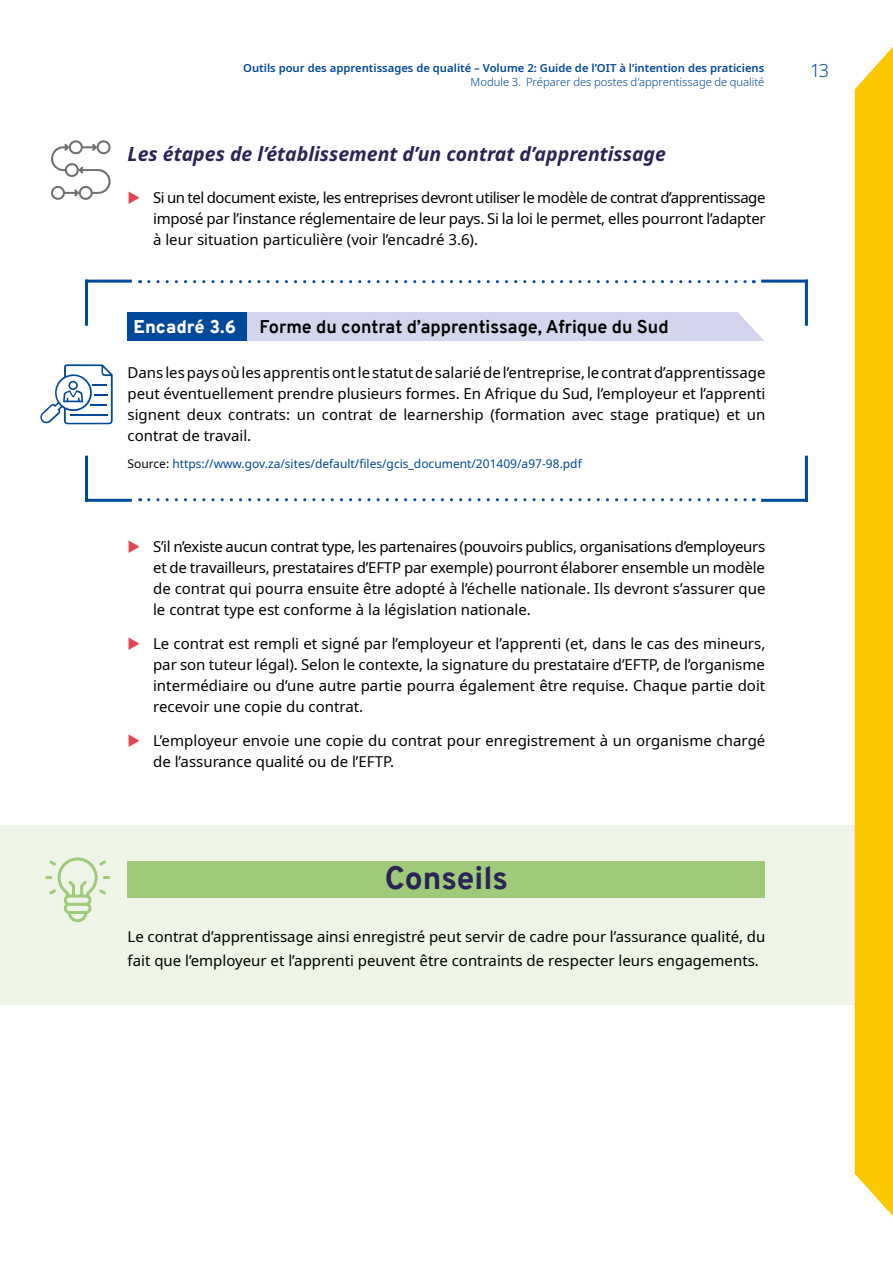
<style>
.page{position:relative;width:893px;height:1263px;background:#fff}
.page>*{position:absolute;margin:0;border:0;box-sizing:border-box;transform-origin:0 0}
.t1{font:800 31.5px "Overpass";color:#292455}
.t2{font:italic 700 19.5px "Noto Sans";color:#292455}
.t3{font:700 18px "Overpass";color:#000}
.t4{font:900 18px "Overpass";color:#fff}
.t5{font:300 18px "Noto Sans";color:#00489a}
.t6{font:15px/21px "Noto Sans";color:#000;text-align:justify}
.t7{font:12px "Noto Sans";color:#00489a}
.t8{font:600 11.25px "Noto Sans";color:#00489a}
.t9{font:300 11.25px "Noto Sans";color:#00489a}
.s1{color:#000}
</style>
<div class="page">
<div style="left:0;top:825px;width:893px;height:179px;background:#eef5e7"></div>
<div style="left:128px;top:861px;width:637px;height:36px;background:#9fca79"></div>
<svg style="left:51px;top:140px;width:60px;height:60px"></svg>
<div style="left:855px;top:47px;width:38px;height:1169px;background:#fbc800"></div>
<svg style="left:45px;top:857px;width:65px;height:65px"></svg>
<svg style="left:40px;top:364px;width:73px;height:60px"></svg>
<div style="left:128px;top:312px;width:119px;height:28px;background:#00489a"></div>
<div style="left:247px;top:312px;width:518px;height:28px;background:#d3d5ed"></div>
<svg style="left:149px;top:280px;width:605px;height:3px"></svg>
<hr style="left:85px;top:280px;width:47px;height:3px;background:#00489a">
<hr style="left:85px;top:280px;width:3px;height:46px;background:#00489a">
<hr style="left:761px;top:280px;width:47px;height:3px;background:#00489a">
<hr style="left:805px;top:280px;width:3px;height:46px;background:#00489a">
<svg style="left:149px;top:498px;width:605px;height:3px"></svg>
<hr style="left:85px;top:499px;width:47px;height:3px;background:#00489a">
<hr style="left:85px;top:456px;width:3px;height:46px;background:#00489a">
<hr style="left:761px;top:499px;width:47px;height:3px;background:#00489a">
<hr style="left:805px;top:456px;width:3px;height:46px;background:#00489a">
<svg style="left:737px;top:312px;width:28px;height:29px"></svg>
<p class="t8" style="left:243px;top:60px;width:523px">Outils pour des apprentissages de qualité – Volume 2: Guide de l’OIT à l’intention des praticiens</p>
<p class="t9" style="left:471px;top:74px;width:295px">Module 3. Préparer des postes d’apprentissage de qualité</p>
<h2 class="t2" style="left:128px;top:140px;width:540px">Les étapes de l’établissement d’un contrat d’apprentissage</h2>
<p class="t6" style="left:153px;top:188px;width:614px">Si un tel document existe, les entreprises devront utiliser le modèle de contrat d’apprentissage imposé par l’instance réglementaire de leur pays. Si la loi le permet, elles pourront l’adapter à leur situation particulière (voir l’encadré 3.6).</p>
<p class="t4" style="left:134px;top:314px;width:104px">Encadré 3.6</p>
<p class="t3" style="left:259px;top:314px;width:411px">Forme du contrat d’apprentissage, Afrique du Sud</p>
<p class="t6" style="left:128px;top:363px;width:639px">Dans les pays où les apprentis ont le statut de salarié de l’entreprise, le contrat d’apprentissage peut éventuellement prendre plusieurs formes. En Afrique du Sud, l’employeur et l’apprenti signent deux contrats: un contrat de learnership (formation avec stage pratique) et un contrat de travail.</p>
<p class="t7" style="left:128px;top:455px;width:456px"><span class="s1">Source:</span> https://www.gov.za/sites/default/files/gcis_document/201409/a97-98.pdf</p>
<p class="t6" style="left:153px;top:537px;width:614px">S’il n’existe aucun contrat type, les partenaires (pouvoirs publics, organisations d’employeurs et de travailleurs, prestataires d’EFTP par exemple) pourront élaborer ensemble un modèle de contrat qui pourra ensuite être adopté à l’échelle nationale. Ils devront s’assurer que le contrat type est conforme à la législation nationale.</p>
<p class="t6" style="left:153px;top:633px;width:614px">Le contrat est rempli et signé par l’employeur et l’apprenti (et, dans le cas des mineurs, par son tuteur légal). Selon le contexte, la signature du prestataire d’EFTP, de l’organisme intermédiaire ou d’une autre partie pourra également être requise. Chaque partie doit recevoir une copie du contrat.</p>
<p class="t6" style="left:153px;top:730px;width:614px">L’employeur envoie une copie du contrat pour enregistrement à un organisme chargé de l’assurance qualité ou de l’EFTP.</p>
<h1 class="t1" style="left:385px;top:855px;width:125px">Conseils</h1>
<p class="t6" style="left:128px;top:925px;width:639px;line-height:24px">Le contrat d’apprentissage ainsi enregistré peut servir de cadre pour l’assurance qualité, du fait que l’employeur et l’apprenti peuvent être contraints de respecter leurs engagements.</p>
<p class="t5" style="left:810px;top:57px;width:21px">13</p>
</div>
